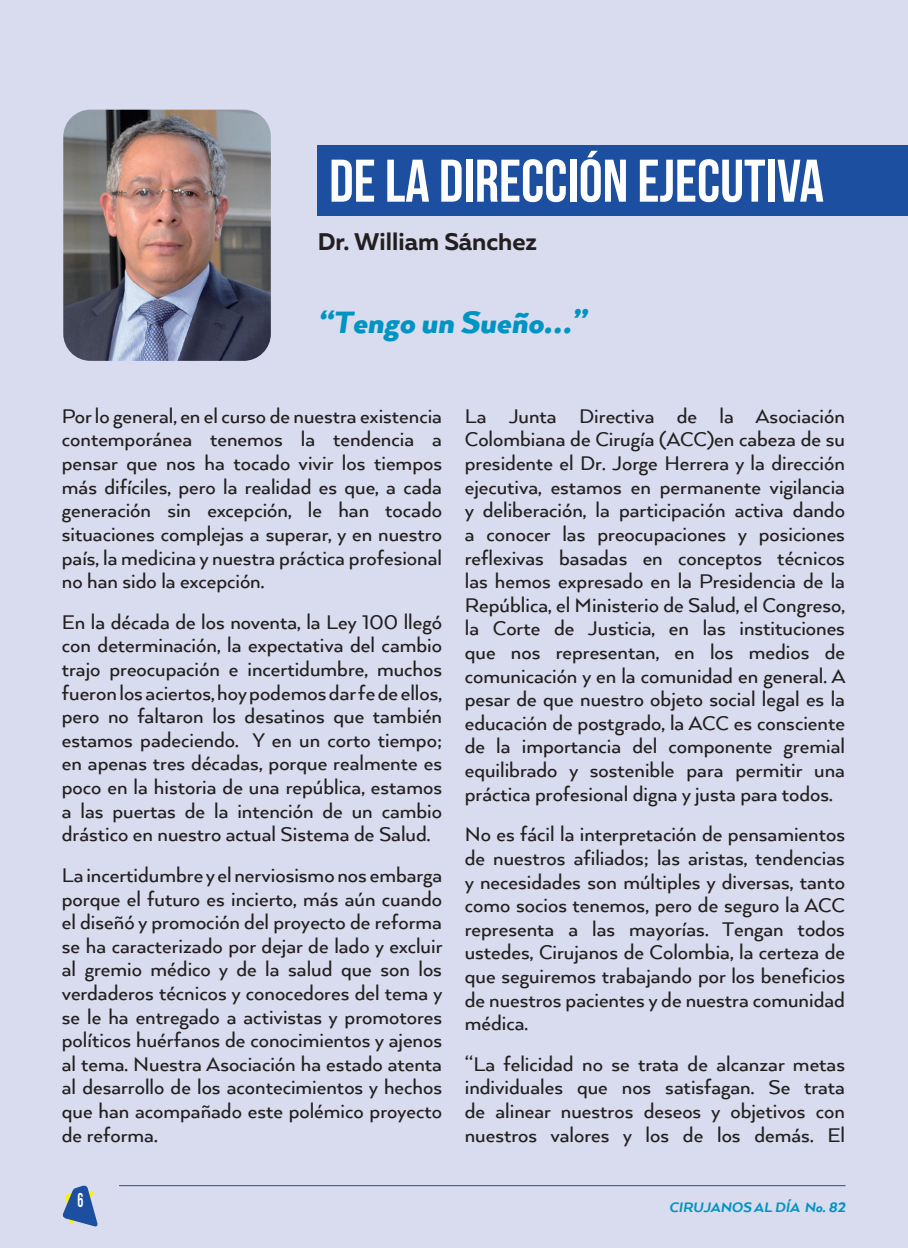
<style>
.page{position:relative;width:908px;height:1248px;background:#fff}
.page>*{position:absolute;margin:0;border:0;box-sizing:border-box;transform-origin:0 0}
.t1{font:60px "Bebas Neue";color:#fff}
.t2{font:italic 900 36px "Arquitecta W01";color:#0094c3}
.t3{font:700 24px "Muller";color:#231f20}
.t4{font:500 23px/23.6px "Arquitecta W01";color:#231f20;text-align:justify}
.t5{font:20px "Bebas Neue";color:#fff;scale:.75 1}
.t6{font:16px "Arquitecta W04 Hy It";color:#0094c3}
</style>
<div class="page">
<div style="left:0;top:0;width:907px;height:1247px;background:#d9dcee"></div>
<hr style="left:119px;top:1184px;width:726px;height:1px;background:#1c4fa0">
<svg style="left:63px;top:1185px;width:34px;height:41px"></svg>
<div style="left:317px;top:145px;width:590px;height:70px;background:#1c4fa0"></div>
<img style="left:63px;top:110px;width:208px;height:251px">
<h1 class="t1" style="left:329px;top:148px;width:496px">DE LA DIRECCIÓN EJECUTIVA</h1>
<p class="t3" style="left:317px;top:227px;width:221px">Dr. William Sánchez</p>
<h2 class="t2" style="left:317px;top:304px;width:269px">“Tengo un Sueño…”</h2>
<p class="t4" style="left:62px;top:404px;width:381px">Por lo general, en el curso de nuestra existencia contemporánea tenemos la tendencia a pensar que nos ha tocado vivir los tiempos más difíciles, pero la realidad es que, a cada generación sin excepción, le han tocado situaciones complejas a superar, y en nuestro país, la medicina y nuestra práctica profesional no han sido la excepción.</p>
<p class="t4" style="left:62px;top:610px;width:381px">En la década de los noventa, la Ley 100 llegó con determinación, la expectativa del cambio trajo preocupación e incertidumbre, muchos fueron los aciertos, hoy podemos dar fe de ellos, pero no faltaron los desatinos que también estamos padeciendo. Y en un corto tiempo; en apenas tres décadas, porque realmente es poco en la historia de una república, estamos a las puertas de la intención de un cambio drástico en nuestro actual Sistema de Salud.</p>
<p class="t4" style="left:62px;top:863px;width:382px">La incertidumbre y el nerviosismo nos embarga porque el futuro es incierto, más aún cuando el diseñó y promoción del proyecto de reforma se ha caracterizado por dejar de lado y excluir al gremio médico y de la salud que son los verdaderos técnicos y conocedores del tema y se le ha entregado a activistas y promotores políticos huérfanos de conocimientos y ajenos al tema. Nuestra Asociación ha estado atenta al desarrollo de los acontecimientos y hechos que han acompañado este polémico proyecto de reforma.</p>
<p class="t5" style="left:78px;top:1188px;width:9px">6</p>
<p class="t4" style="left:464px;top:404px;width:382px">La Junta Directiva de la Asociación Colombiana de Cirugía (ACC)en cabeza de su presidente el Dr. Jorge Herrera y la dirección ejecutiva, estamos en permanente vigilancia y deliberación, la participación activa dando a conocer las preocupaciones y posiciones reflexivas basadas en conceptos técnicos las hemos expresado en la Presidencia de la República, el Ministerio de Salud, el Congreso, la Corte de Justicia, en las instituciones que nos representan, en los medios de comunicación y en la comunidad en general. A pesar de que nuestro objeto social legal es la educación de postgrado, la ACC es consciente de la importancia del componente gremial equilibrado y sostenible para permitir una práctica profesional digna y justa para todos.</p>
<p class="t4" style="left:464px;top:823px;width:381px">No es fácil la interpretación de pensamientos de nuestros afiliados; las aristas, tendencias y necesidades son múltiples y diversas, tanto como socios tenemos, pero de seguro la ACC representa a las mayorías. Tengan todos ustedes, Cirujanos de Colombia, la certeza de que seguiremos trabajando por los beneficios de nuestros pacientes y de nuestra comunidad médica.</p>
<p class="t4" style="left:464px;top:1052px;width:381px">“La felicidad no se trata de alcanzar metas individuales que nos satisfagan. Se trata de alinear nuestros deseos y objetivos con nuestros valores y los de los demás. El</p>
<p class="t6" style="left:668px;top:1196px;width:178px">CIRUJANOS AL DÍA No. 82</p>
</div>
